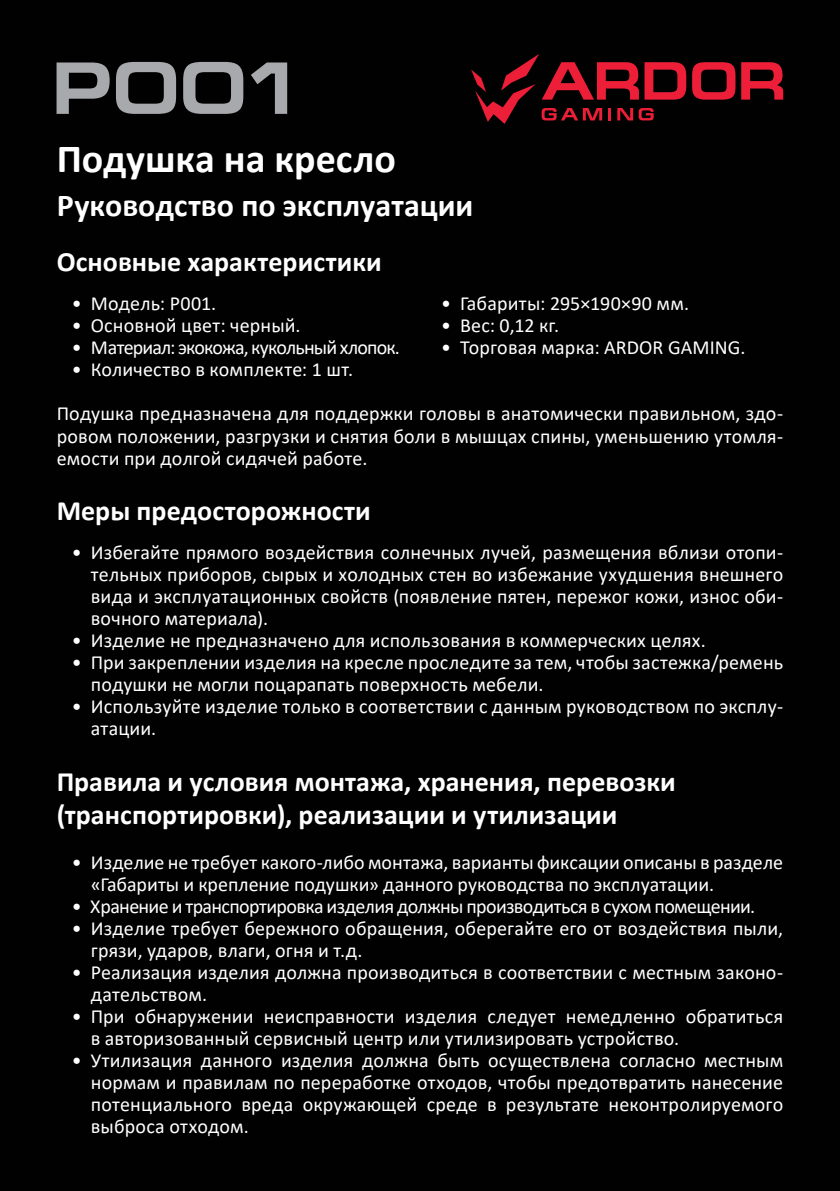
<style>
.page{position:relative;width:840px;height:1191px;background:#fff}
.page>*{position:absolute;margin:0;border:0;box-sizing:border-box;transform-origin:0 0}
.t1{font:700 74px "Europe Ext";color:#a8a9ad}
.t2{font:700 40px "Calibri";color:#fff}
.t3{font:700 32px "Calibri";color:#fff}
.Заголовок_14{font:700 28px/33.6px "Calibri";color:#fff}
.t4{font:20px/22px "Calibri";letter-spacing:.01em;color:#fff}
.t5{font:20px "Calibri";letter-spacing:-.03em;color:#fff}
.t6{font:20px "Calibri";letter-spacing:-.04em;color:#fff}
</style>
<div class="page">
<div style="left:0;top:0;width:839px;height:1191px;background:#010101"></div>
<svg style="left:471px;top:54px;width:311px;height:70px"></svg>
<p class="t1" style="left:52px;top:48px;width:258px">Р001</p>
<p class="t2" style="left:57px;top:130px;width:340px">Подушка на кресло</p>
<p class="t3" style="left:57px;top:182px;width:418px">Руководство по эксплуатации</p>
<p class="Заголовок_14" style="left:57px;top:245px;width:326px">Основные характеристики</p>
<p class="t4" style="left:72px;top:292px;width:146px">• Модель: P001.</p>
<p class="t4" style="left:72px;top:314px;width:230px">• Основной цвет: черный.</p>
<p class="t6" style="left:72px;top:334px;width:329px">• Материал: экокожа, кукольный хлопок.</p>
<p class="t4" style="left:72px;top:358px;width:283px">• Количество в комплекте: 1 шт.</p>
<p class="t4" style="left:441px;top:292px;width:249px">• Габариты: 295×190×90 мм.</p>
<p class="t4" style="left:441px;top:314px;width:120px">• Вес: 0,12 кг.</p>
<p class="t4" style="left:441px;top:336px;width:306px">• Торговая марка: ARDOR GAMING.</p>
<p class="t4" style="left:57px;top:402px;width:727px;text-align:justify">Подушка предназначена для поддержки головы в анатомически правильном, здо&shy;ровом положении, разгрузки и снятия боли в мышцах спины, уменьшению утомля&shy;емости при долгой сидячей работе.</p>
<p class="Заголовок_14" style="left:57px;top:493px;width:315px">Меры предосторожности</p>
<p class="t4" style="left:91px;top:541px;width:693px;text-align:justify;text-indent:-19px">• Избегайте прямого воздействия солнечных лучей, размещения вблизи отопи&shy;тельных приборов, сырых и холодных стен во избежание ухудшения внешнего вида и эксплуатационных свойств (появление пятен, пережог кожи, износ оби&shy;вочного материала).</p>
<p class="t4" style="left:72px;top:629px;width:635px">• Изделие не предназначено для использования в коммерческих целях.</p>
<p class="t4" style="left:91px;top:651px;width:693px;text-indent:-19px">• При закреплении изделия на кресле проследите за тем, чтобы застежка/ремень подушки не могли поцарапать поверхность мебели.</p>
<p class="t4" style="left:91px;top:695px;width:693px;text-indent:-19px">• Используйте изделие только в соответствии с данным руководством по эксплу&shy;атации.</p>
<p class="Заголовок_14" style="left:57px;top:764px;width:620px">Правила и условия монтажа, хранения, перевозки (транспортировки), реализации и утилизации</p>
<p class="t4" style="left:91px;top:851px;width:693px;text-indent:-19px">• Изделие не требует какого-либо монтажа, варианты фиксации описаны в разделе «Габариты и крепление подушки» данного руководства по эксплуатации.</p>
<p class="t5" style="left:72px;top:892px;width:684px">• Хранение и транспортировка изделия должны производиться в сухом помещении.</p>
<p class="t4" style="left:91px;top:917px;width:693px;text-indent:-19px">• Изделие требует бережного обращения, оберегайте его от воздействия пыли, грязи, ударов, влаги, огня и т.д.</p>
<p class="t4" style="left:91px;top:961px;width:693px;text-indent:-19px">• Реализация изделия должна производиться в соответствии с местным законо&shy;дательством.</p>
<p class="t4" style="left:91px;top:1005px;width:693px;text-indent:-19px">• При обнаружении неисправности изделия следует немедленно обратиться в авторизованный сервисный центр или утилизировать устройство.</p>
<p class="t4" style="left:91px;top:1049px;width:693px;text-align:justify;text-indent:-19px">• Утилизация данного изделия должна быть осуществлена согласно местным нормам и правилам по переработке отходов, чтобы предотвратить нанесение потенциального вреда окружающей среде в результате неконтролируемого выброса отходом.</p>
</div>
